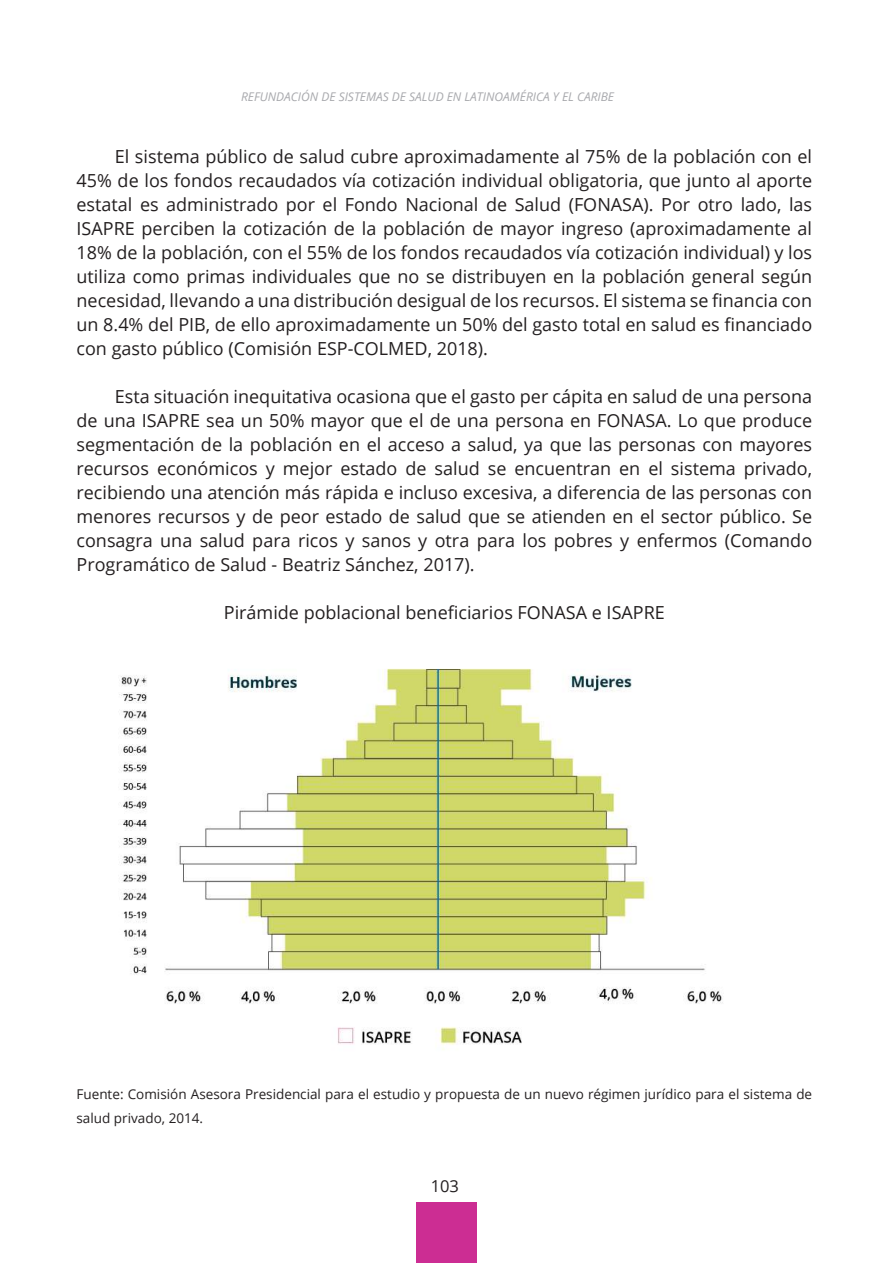
<style>
.page{position:relative;width:893px;height:1263px;background:#fff}
.page>*{position:absolute;margin:0;border:0;box-sizing:border-box;transform-origin:0 0}
.t1{font:18px/24px "Open Sans";color:#231f20;text-align:justify}
.t2{font:16.5px "Open Sans";color:#231f20}
.t3{font:13.5px/24px "Open Sans";color:#231f20}
.t4{font:italic 12px "Open Sans";color:#a8a9ad}
</style>
<div class="page">
<div style="left:416px;top:1203px;width:61px;height:60px;background:#cc2d93"></div>
<img style="left:119px;top:668px;width:604px;height:382px">
<p class="t4" style="left:241px;top:88px;width:374px">REFUNDACIÓN DE SISTEMAS DE SALUD EN LATINOAMÉRICA Y EL CARIBE</p>
<p class="t1" style="left:77px;top:144px;width:737px;text-indent:38px">El sistema público de salud cubre aproximadamente al 75% de la población con el 45% de los fondos recaudados vía cotización individual obligatoria, que junto al aporte estatal es administrado por el Fondo Nacional de Salud (FONASA). Por otro lado, las ISAPRE perciben la cotización de la población de mayor ingreso (aproximadamente al 18% de la población, con el 55% de los fondos recaudados vía cotización individual) y los utiliza como primas individuales que no se distribuyen en la población general según necesidad, llevando a una distribución desigual de los recursos. El sistema se financia con un 8.4% del PIB, de ello aproximadamente un 50% del gasto total en salud es financiado con gasto público (Comisión ESP-COLMED, 2018).</p>
<p class="t1" style="left:77px;top:384px;width:737px;text-indent:38px">Esta situación inequitativa ocasiona que el gasto per cápita en salud de una persona de una ISAPRE sea un 50% mayor que el de una persona en FONASA. Lo que produce segmentación de la población en el acceso a salud, ya que las personas con mayores recursos económicos y mejor estado de salud se encuentran en el sistema privado, recibiendo una atención más rápida e incluso excesiva, a diferencia de las personas con menores recursos y de peor estado de salud que se atienden en el sector público. Se consagra una salud para ricos y sanos y otra para los pobres y enfermos (Comando Programático de Salud - Beatriz Sánchez, 2017).</p>
<p class="t1" style="left:224px;top:600px;width:443px">Pirámide poblacional beneficiarios FONASA e ISAPRE</p>
<p class="t3" style="left:77px;top:1081px;width:737px">Fuente: Comisión Asesora Presidencial para el estudio y propuesta de un nuevo régimen jurídico para el sistema de salud privado, 2014.</p>
<p class="t2" style="left:431px;top:1174px;width:30px">103</p>
</div>
